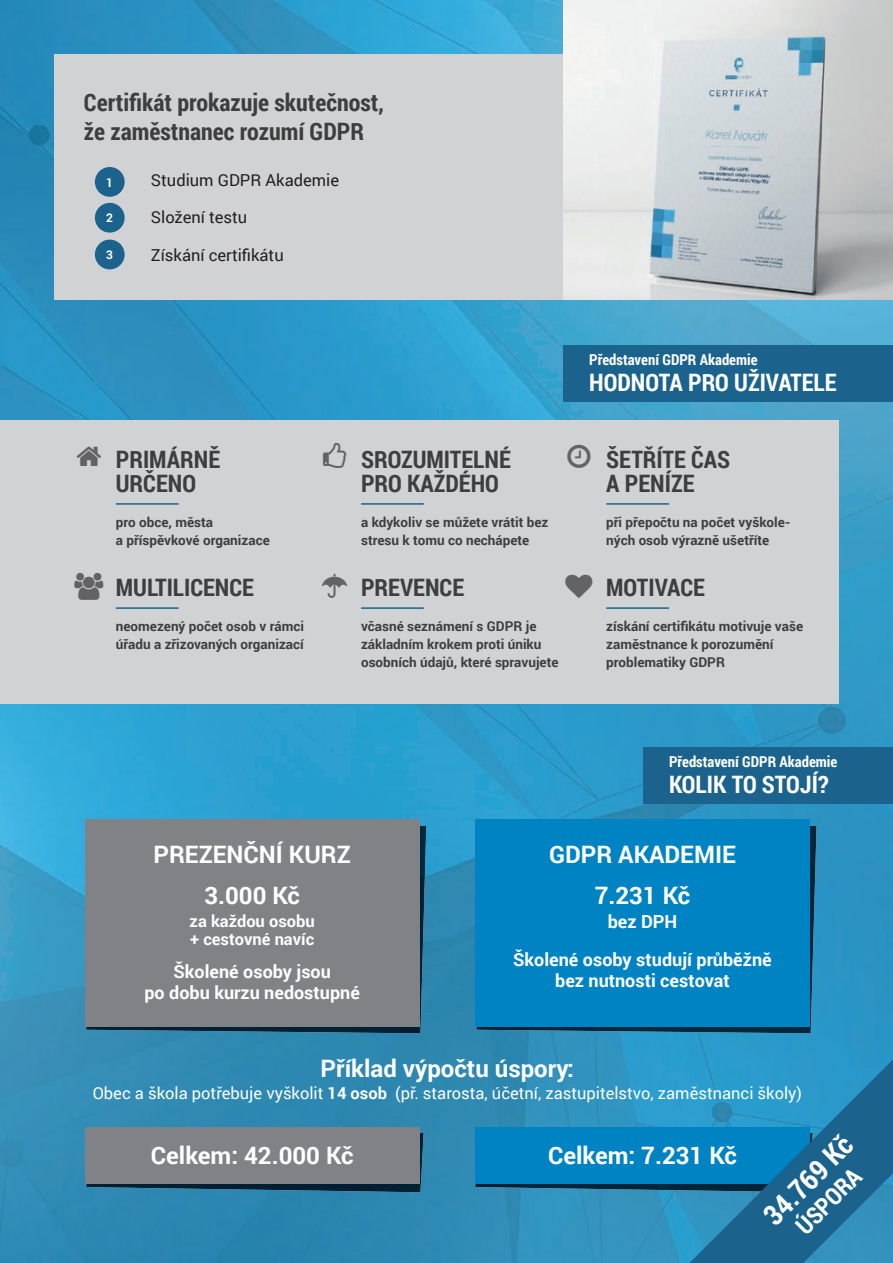
<style>
.page{position:relative;width:893px;height:1263px;background:#fff}
.page>*{position:absolute;margin:0;border:0;box-sizing:border-box;transform-origin:0 0}
.t1{font:700 28.5px "Roboto Condensed";color:#fff}
.t2{font:700 24px/24px "Roboto Condensed";color:#3e3e3f}
.t3{font:700 24px/41px "Roboto";color:#fff;text-align:center}
.t4{font:700 24px "Roboto Condensed";color:#fff}
.t5{font:700 18px/21px "Roboto";color:#fff;text-align:center}
.t6{font:16.5px "Roboto";color:#fff}
.t7{font:16.5px "Roboto";color:#231f20}
.t8{font:700 16.5px/18px "Roboto";color:#fff}
.t9{font:700 15px "Roboto Condensed";color:#fff}
.t10{font:700 13.5px/18px "Roboto";color:#3e3e3f}
.t11{font:700 12px "Roboto";color:#fff}
.s1{font-weight:700}
</style>
<div class="page">
<img style="left:0;top:0;width:893px;height:1263px">
<div style="left:54px;top:54px;width:839px;height:246px;background:#d1d2d4"></div>
<img style="left:563px;top:0;width:330px;height:300px">
<div style="left:95px;top:167px;width:30px;height:30px;background:#1b638c;border-radius:50%"></div>
<div style="left:95px;top:203px;width:30px;height:30px;background:#1b638c;border-radius:50%"></div>
<div style="left:95px;top:240px;width:30px;height:29px;background:#1b638c;border-radius:50%"></div>
<div style="left:563px;top:345px;width:330px;height:57px;background:#1b638c"></div>
<div style="left:643px;top:747px;width:250px;height:57px;background:#1b638c"></div>
<div style="left:0;top:420px;width:839px;height:284px;background:#d1d2d4"></div>
<hr style="left:116px;top:503px;width:63px;height:2px;background:#1b638c">
<hr style="left:116px;top:607px;width:63px;height:2px;background:#1b638c">
<hr style="left:361px;top:503px;width:63px;height:2px;background:#1b638c">
<hr style="left:361px;top:607px;width:63px;height:2px;background:#1b638c">
<hr style="left:606px;top:503px;width:63px;height:2px;background:#1b638c">
<hr style="left:606px;top:607px;width:63px;height:2px;background:#1b638c">
<img style="left:86px;top:822px;width:340px;height:211px">
<img style="left:86px;top:1128px;width:338px;height:64px">
<img style="left:475px;top:1183px;width:190px;height:9px">
<img style="left:476px;top:822px;width:340px;height:211px">
<div style="left:85px;top:820px;width:334px;height:207px;background:#808285"></div>
<div style="left:85px;top:1127px;width:334px;height:56px;background:#808285"></div>
<div style="left:475px;top:820px;width:335px;height:207px;background:#0083c3"></div>
<div style="left:475px;top:1127px;width:335px;height:56px;background:#0083c3"></div>
<svg style="left:665px;top:1036px;width:228px;height:227px;background:#1f82b2"></svg>
<h2 class="t2" style="left:84px;top:88px;width:301px;line-height:28.2px">Certifikát prokazuje skutečnost, že zaměstnanec rozumí GDPR</h2>
<p class="t7" style="left:151px;top:169px;width:190px">Studium GDPR Akademie</p>
<p class="t7" style="left:151px;top:206px;width:98px">Složení testu</p>
<p class="t7" style="left:151px;top:243px;width:134px">Získání certifikátu</p>
<p class="t11" style="left:106px;top:174px;width:8px">1</p>
<p class="t11" style="left:106px;top:209px;width:8px">2</p>
<p class="t11" style="left:106px;top:246px;width:8px">3</p>
<h2 class="t2" style="left:116px;top:447px;width:106px">PRIMÁRNĚ<br>URČENO</h2>
<p class="t10" style="left:116px;top:513px;width:155px">pro obce, města<br>a příspěvkové organizace</p>
<h2 class="t2" style="left:116px;top:575px;width:140px">MULTILICENCE</h2>
<p class="t10" style="left:116px;top:617px;width:190px">neomezený počet osob v rámci úřadu a zřizovaných organizací</p>
<h2 class="t2" style="left:361px;top:447px;width:151px">SROZUMITELNÉ<br>PRO KAŽDÉHO</h2>
<p class="t10" style="left:361px;top:513px;width:189px">a kdykoliv se můžete vrátit bez stresu k tomu co nechápete</p>
<h2 class="t2" style="left:361px;top:575px;width:105px">PREVENCE</h2>
<p class="t10" style="left:361px;top:617px;width:199px">včasné seznámení s GDPR je základním krokem proti úniku osobních údajů, které spravujete</p>
<p class="t9" style="left:589px;top:350px;width:170px">Představení GDPR Akademie</p>
<h2 class="t4" style="left:589px;top:365px;width:249px">HODNOTA PRO UŽIVATELE</h2>
<h2 class="t2" style="left:606px;top:447px;width:125px">ŠETŘÍTE ČAS<br>A PENÍZE</h2>
<p class="t10" style="left:606px;top:513px;width:185px">při přepočtu na počet vyškole&shy;ných osob výrazně ušetříte</p>
<h2 class="t2" style="left:606px;top:575px;width:100px">MOTIVACE</h2>
<p class="t10" style="left:606px;top:617px;width:198px">získání certifikátu motivuje vaše zaměstnance k porozumění problematiky GDPR</p>
<p class="t9" style="left:669px;top:751px;width:170px">Představení GDPR Akademie</p>
<h2 class="t4" style="left:669px;top:767px;width:161px">KOLIK TO STOJÍ?</h2>
<h2 class="t3" style="left:153px;top:833px;width:199px">PREZENČNÍ KURZ<br>3.000 Kč</h2>
<p class="t8" style="left:190px;top:911px;width:127px">za každou osobu + cestovné navíc</p>
<h3 class="t5" style="left:144px;top:961px;width:217px">Školené osoby jsou<br>po dobu kurzu nedostupné</h3>
<h2 class="t3" style="left:549px;top:833px;width:188px">GDPR AKADEMIE<br>7.231 Kč</h2>
<h3 class="t5" style="left:513px;top:902px;width:260px;line-height:38px">bez DPH<br>Školené osoby studují průběžně</h3>
<h3 class="t5" style="left:555px;top:970px;width:176px">bez nutnosti cestovat</h3>
<h2 class="t3" style="left:321px;top:1046px;width:255px">Příklad výpočtu úspory:</h2>
<p class="t6" style="left:93px;top:1081px;width:711px">Obec a škola potřebuje vyškolit <span class="s1">14 osob</span> (př. starosta, účetní, zastupitelstvo, zaměstnanci školy)</p>
<h2 class="t3" style="left:151px;top:1134px;width:204px">Celkem: 42.000 Kč</h2>
<h2 class="t3" style="left:548px;top:1134px;width:190px">Celkem: 7.231 Kč</h2>
<h1 class="t1" style="left:754px;top:1206px;width:114px;rotate:-45deg">34.769 Kč</h1>
<h2 class="t4" style="left:788px;top:1217px;width:82px;rotate:-45deg">ÚSPORA</h2>
</div>
